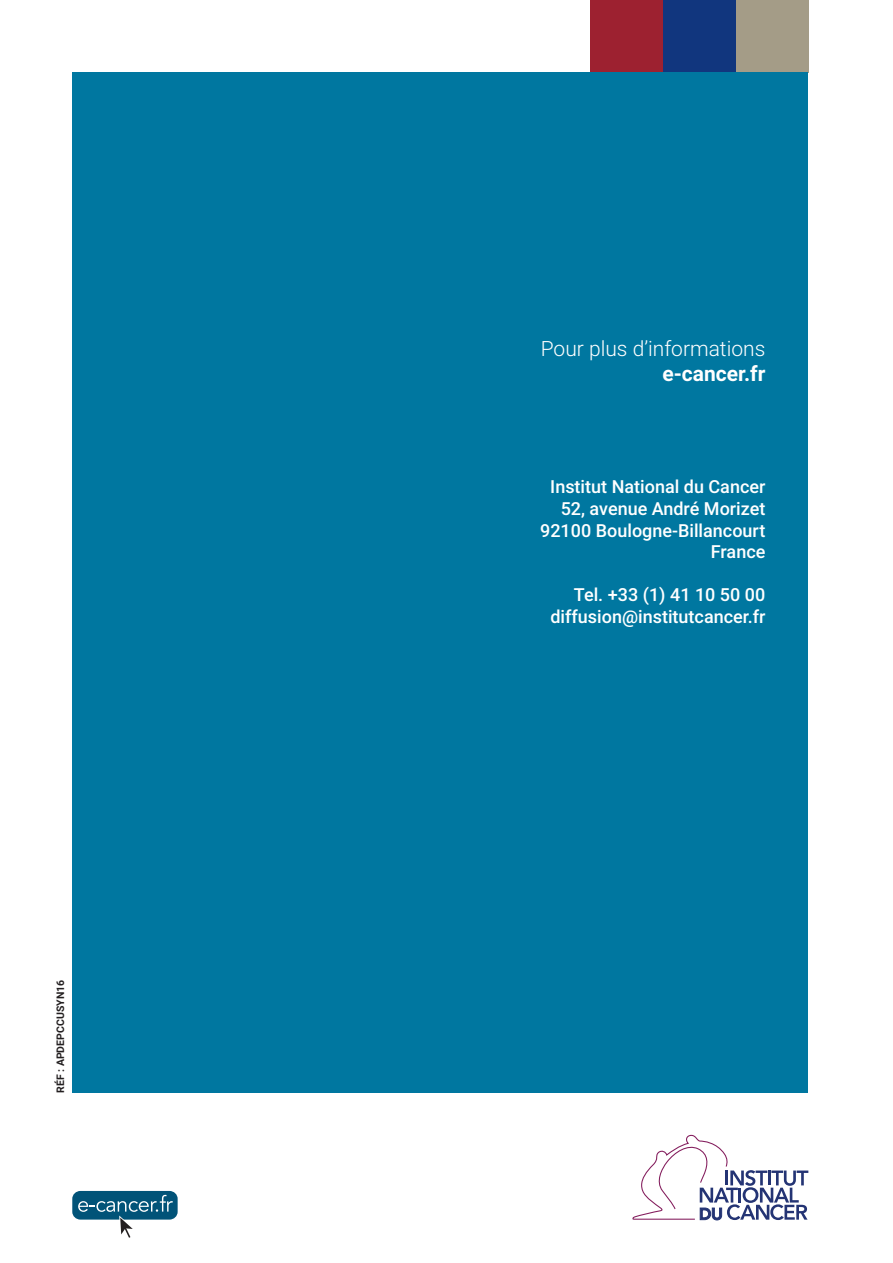
<style>
.page{position:relative;width:893px;height:1263px;background:#fff}
.page>*{position:absolute;margin:0;border:0;box-sizing:border-box;transform-origin:0 0}
.t1{font:300 21px "Roboto";color:#fff}
.t2{font:700 21px "Roboto";color:#fff}
.t3{font:500 18px/21.6px "Roboto";color:#fff;text-align:right}
.t4{font:700 10.5px "Roboto";color:#231f20}
</style>
<div class="page">
<div style="left:591px;top:0;width:72px;height:72px;background:#9d2130"></div>
<div style="left:663px;top:0;width:73px;height:72px;background:#11367e"></div>
<div style="left:736px;top:0;width:72px;height:72px;background:#a49c87"></div>
<svg style="left:632px;top:1135px;width:176px;height:85px"></svg>
<div style="left:72px;top:1191px;width:106px;height:28px;background:#015378;border-radius:8px"></div>
<svg style="left:78px;top:1195px;width:95px;height:43px"></svg>
<div style="left:72px;top:72px;width:736px;height:1021px;background:#0077a0"></div>
<p class="t4" style="left:53px;top:1093px;width:114px;rotate:-90deg">RÉF : APDEPCCUSYN16</p>
<p class="t1" style="left:541px;top:334px;width:226px">Pour plus d’informations</p>
<p class="t2" style="left:662px;top:359px;width:104px">e-cancer.fr</p>
<p class="t3" style="left:540px;top:475px;width:227px">Institut National du Cancer<br>52, avenue André Morizet<br>92100 Boulogne-Billancourt<br>France</p>
<p class="t3" style="left:550px;top:583px;width:217px">Tel. +33 (1) 41 10 50 00 diffusion@institutcancer.fr</p>
</div>
